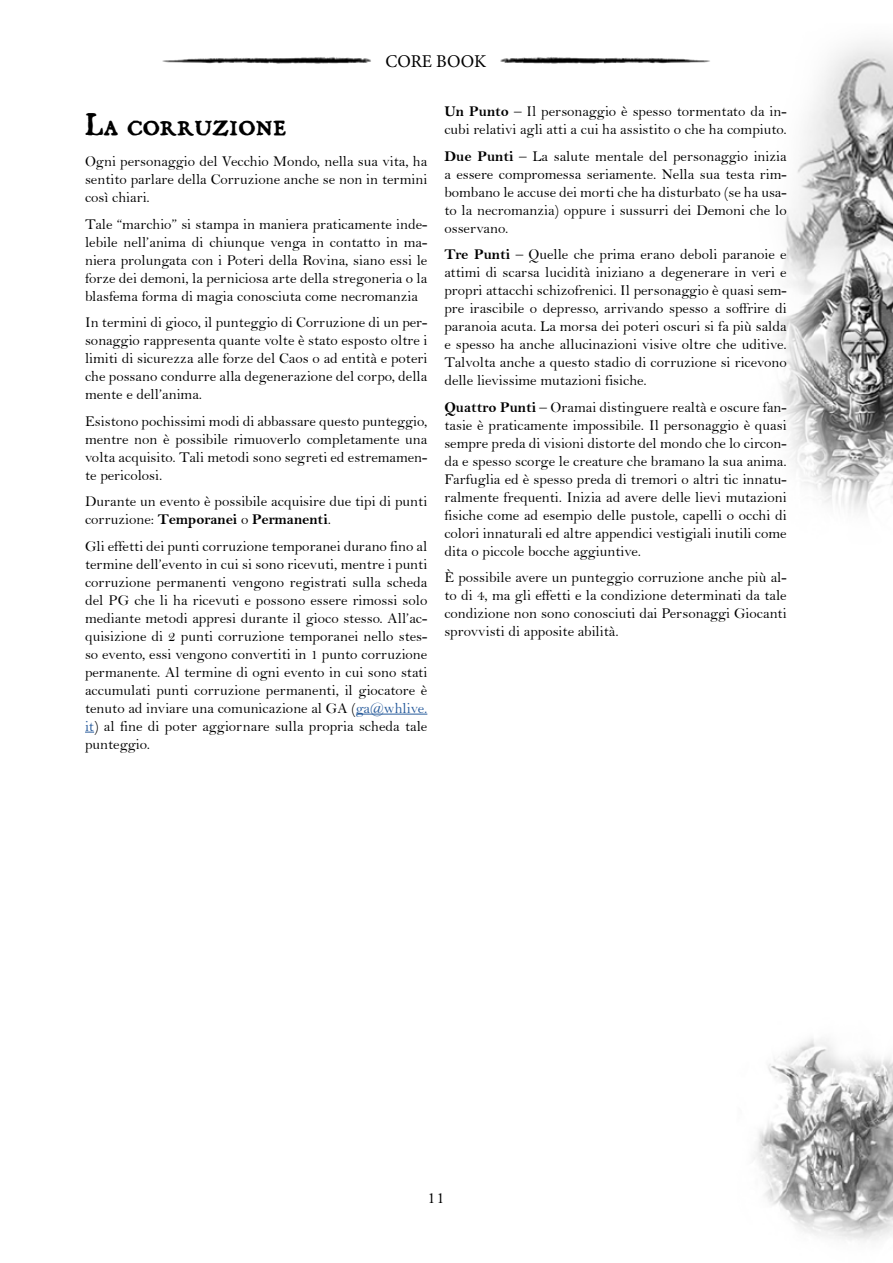
<style>
.page{position:relative;width:893px;height:1263px;background:#fff}
.page>*{position:absolute;margin:0;border:0;box-sizing:border-box;transform-origin:0 0}
.t1{font:27px "Dominican Small Caps";color:#000}
.t2{font:18px "Minion Pro";letter-spacing:.005em;color:#000}
.t3{font:18px "Bell";color:#000}
.t4{font:15px/18px "Bell";color:#000;text-align:justify}
.t5{font:15px "Bell MT Bold";color:#000}
.s1{font-family:"Bell"}
.s2{color:#265a9b}
.s3{font-family:"Bell MT Bold"}
</style>
<div class="page">
<img style="left:85px;top:41px;width:808px;height:1200px">
<img style="left:160px;top:54px;width:213px;height:11px">
<img style="left:499px;top:54px;width:213px;height:11px">
<hr style="left:356px;top:714px;width:71px;height:1px;background:#265a9b">
<p class="t2" style="left:385px;top:50px;width:102px">CORE BOOK</p>
<h1 class="t1" style="left:85px;top:113px;width:203px">La corruzione</h1>
<p class="t4" style="left:85px;top:154px;width:344px">Ogni personaggio del Vecchio Mondo, nella sua vita, ha sentito parlare della Corruzione anche se non in termini così chiari.</p>
<p class="t4" style="left:85px;top:216px;width:344px">Tale “marchio” si stampa in maniera praticamente inde&shy;lebile nell’anima di chiunque venga in contatto in ma&shy;niera prolungata con i Poteri della Rovina, siano essi le forze dei demoni, la perniciosa arte della stregoneria o la blasfema forma di magia conosciuta come necromanzia</p>
<p class="t4" style="left:85px;top:315px;width:344px">In termini di gioco, il punteggio di Corruzione di un per&shy;sonaggio rappresenta quante volte è stato esposto oltre i limiti di sicurezza alle forze del Caos o ad entità e poteri che possano condurre alla degenerazione del corpo, della mente e dell’anima.</p>
<p class="t4" style="left:85px;top:413px;width:344px">Esistono pochissimi modi di abbassare questo punteggio, mentre non è possibile rimuoverlo completamente una volta acquisito. Tali metodi sono segreti ed estremamen&shy;te pericolosi.</p>
<p class="t4" style="left:85px;top:494px;width:344px">Durante un evento è possibile acquisire due tipi di punti</p>
<p class="t5" style="left:85px;top:514px;width:248px"><span class="s1">corruzione:</span> Temporanei <span class="s1">o</span> Permanenti<span class="s1">.</span></p>
<p class="t4" style="left:85px;top:538px;width:344px">Gli effetti dei punti corruzione temporanei durano fino al termine dell’evento in cui si sono ricevuti, mentre i punti corruzione permanenti vengono registrati sulla scheda del PG che li ha ricevuti e possono essere rimossi solo mediante metodi appresi durante il gioco stesso. All’ac&shy;quisizione di 2 punti corruzione temporanei nello stes&shy;so evento, essi vengono convertiti in 1 punto corruzione permanente. Al termine di ogni evento in cui sono stati accumulati punti corruzione permanenti, il giocatore è tenuto ad inviare una comunicazione al GA (<span class="s2">ga@whlive. it</span>) al fine di poter aggiornare sulla propria scheda tale punteggio.</p>
<p class="t4" style="left:444px;top:104px;width:344px"><span class="s3">Un Punto</span> – Il personaggio è spesso tormentato da in&shy;cubi relativi agli atti a cui ha assistito o che ha compiuto.</p>
<p class="t4" style="left:444px;top:149px;width:344px"><span class="s3">Due Punti</span> – La salute mentale del personaggio inizia a essere compromessa seriamente. Nella sua testa rim&shy;bombano le accuse dei morti che ha disturbato (se ha usa&shy;to la necromanzia) oppure i sussurri dei Demoni che lo osservano.</p>
<p class="t4" style="left:444px;top:247px;width:344px"><span class="s3">Tre Punti</span> – Quelle che prima erano deboli paranoie e attimi di scarsa lucidità iniziano a degenerare in veri e propri attacchi schizofrenici. Il personaggio è quasi sem&shy;pre irascibile o depresso, arrivando spesso a soffrire di paranoia acuta. La morsa dei poteri oscuri si fa più salda e spesso ha anche allucinazioni visive oltre che uditive.<br>Talvolta anche a questo stadio di corruzione si ricevono delle lievissime mutazioni fisiche.</p>
<p class="t4" style="left:444px;top:400px;width:344px"><span class="s3">Quattro Punti</span> – Oramai distinguere realtà e oscure fan&shy;tasie è praticamente impossibile. Il personaggio è quasi sempre preda di visioni distorte del mondo che lo circon&shy;da e spesso scorge le creature che bramano la sua anima.<br>Farfuglia ed è spesso preda di tremori o altri tic innatu&shy;ralmente frequenti. Inizia ad avere delle lievi mutazioni fisiche come ad esempio delle pustole, capelli o occhi di colori innaturali ed altre appendici vestigiali inutili come dita o piccole bocche aggiuntive.</p>
<p class="t4" style="left:444px;top:570px;width:344px">È possibile avere un punteggio corruzione anche più al&shy;to di 4, ma gli effetti e la condizione determinati da tale condizione non sono conosciuti dai Personaggi Giocanti sprovvisti di apposite abilità.</p>
<p class="t3" style="left:427px;top:1190px;width:19px">11</p>
</div>
